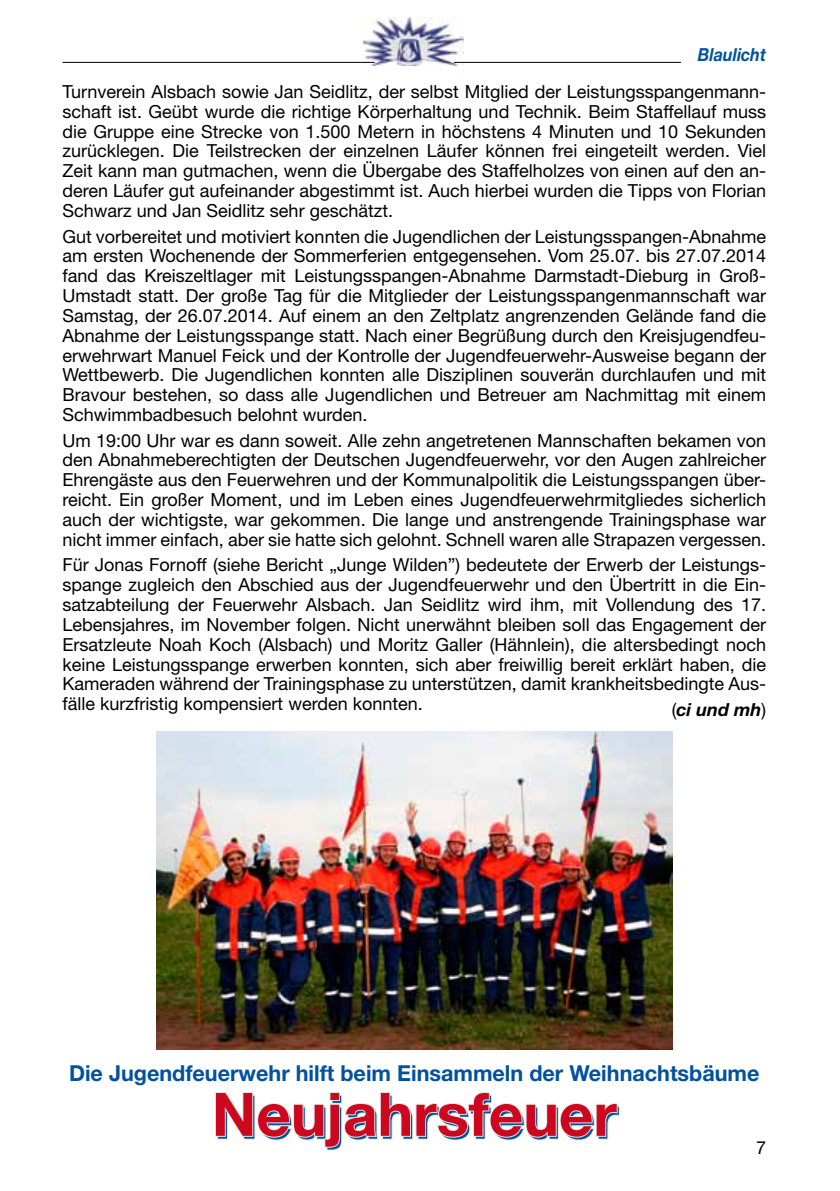
<style>
.page{position:relative;width:840px;height:1191px;background:#fff}
.page>*{position:absolute;margin:0;border:0;box-sizing:border-box;transform-origin:0 0}
.t1{font:700 60px "Helvetica Neue";color:#00519e}
.t2{font:700 22px "Helvetica Neue";color:#00519e}
.t3{font:18px/19.8px "Helvetica Neue";color:#000;text-align:justify}
.t4{font:italic 700 18px "Helvetica Neue";color:#00519e;scale:.9 1}
.t5{font:italic 700 18px "Helvetica Neue";color:#000}
.s1{font-weight:400;font-style:normal}
</style>
<div class="page">
<img style="left:363px;top:17px;width:100px;height:49px">
<hr style="left:62px;top:62px;width:312px;height:1px;background:#000">
<hr style="left:454px;top:62px;width:226px;height:1px;background:#000">
<img style="left:156px;top:731px;width:516px;height:318px">
<svg style="left:215px;top:1092px;width:405px;height:59px"></svg>
<p class="t4" style="left:697px;top:43px;width:77px">Blaulicht</p>
<p class="t3" style="left:62px;top:81px;width:705px">Turnverein Alsbach sowie Jan Seidlitz, der selbst Mitglied der Leistungsspangenmann&shy;schaft ist. Geübt wurde die richtige Körperhaltung und Technik. Beim Staffellauf muss die Gruppe eine Strecke von 1.500 Metern in höchstens 4 Minuten und 10 Sekunden zurücklegen. Die Teilstrecken der einzelnen Läufer können frei eingeteilt werden. Viel Zeit kann man gutmachen, wenn die Übergabe des Staffelholzes von einen auf den an&shy;deren Läufer gut aufeinander abgestimmt ist. Auch hierbei wurden die Tipps von Florian Schwarz und Jan Seidlitz sehr geschätzt.</p>
<p class="t3" style="left:62px;top:226px;width:705px">Gut vorbereitet und motiviert konnten die Jugendlichen der Leistungsspangen-Abnahme am ersten Wochenende der Sommerferien entgegensehen. Vom 25.07. bis 27.07.2014 fand das Kreiszeltlager mit Leistungsspangen-Abnahme Darmstadt-Dieburg in Groß-Umstadt statt. Der große Tag für die Mitglieder der Leistungsspangenmannschaft war Samstag, der 26.07.2014. Auf einem an den Zeltplatz angrenzenden Gelände fand die Abnahme der Leistungsspange statt. Nach einer Begrüßung durch den Kreisjugendfeu&shy;erwehrwart Manuel Feick und der Kontrolle der Jugendfeuerwehr-Ausweise begann der Wettbewerb. Die Jugendlichen konnten alle Disziplinen souverän durchlaufen und mit Bravour bestehen, so dass alle Jugendlichen und Betreuer am Nachmittag mit einem Schwimmbadbesuch belohnt wurden.</p>
<p class="t3" style="left:62px;top:430px;width:705px">Um 19:00 Uhr war es dann soweit. Alle zehn angetretenen Mannschaften bekamen von den Abnahmeberechtigten der Deutschen Jugendfeuerwehr, vor den Augen zahlreicher Ehrengäste aus den Feuerwehren und der Kommunalpolitik die Leistungsspangen über&shy;reicht. Ein großer Moment, und im Leben eines Jugendfeuerwehrmitgliedes sicherlich auch der wichtigste, war gekommen. Die lange und anstrengende Trainingsphase war nicht immer einfach, aber sie hatte sich gelohnt. Schnell waren alle Strapazen vergessen.</p>
<p class="t3" style="left:62px;top:555px;width:705px">Für Jonas Fornoff (siehe Bericht „Junge Wilden”) bedeutete der Erwerb der Leistungs&shy;spange zugleich den Abschied aus der Jugendfeuerwehr und den Übertritt in die Ein&shy;satzabteilung der Feuerwehr Alsbach. Jan Seidlitz wird ihm, mit Vollendung des 17.<br>Lebensjahres, im November folgen. Nicht unerwähnt bleiben soll das Engagement der Ersatzleute Noah Koch (Alsbach) und Moritz Galler (Hähnlein), die altersbedingt noch keine Leistungsspange erwerben konnten, sich aber freiwillig bereit erklärt haben, die Kameraden während der Trainingsphase zu unterstützen, damit krankheitsbedingte Aus&shy;fälle kurzfristig kompensiert werden konnten.</p>
<p class="t5" style="left:671px;top:698px;width:96px"><span class="s1">(</span>ci und mh<span class="s1">)</span></p>
<p class="t2" style="left:69px;top:1059px;width:691px">Die Jugendfeuerwehr hilft beim Einsammeln der Weihnachtsbäume</p>
<h1 class="t1" style="left:214px;top:1080px;width:406px">Neujahrsfeuer</h1>
<p class="t3" style="left:755px;top:1137px;width:12px">7</p>
</div>
